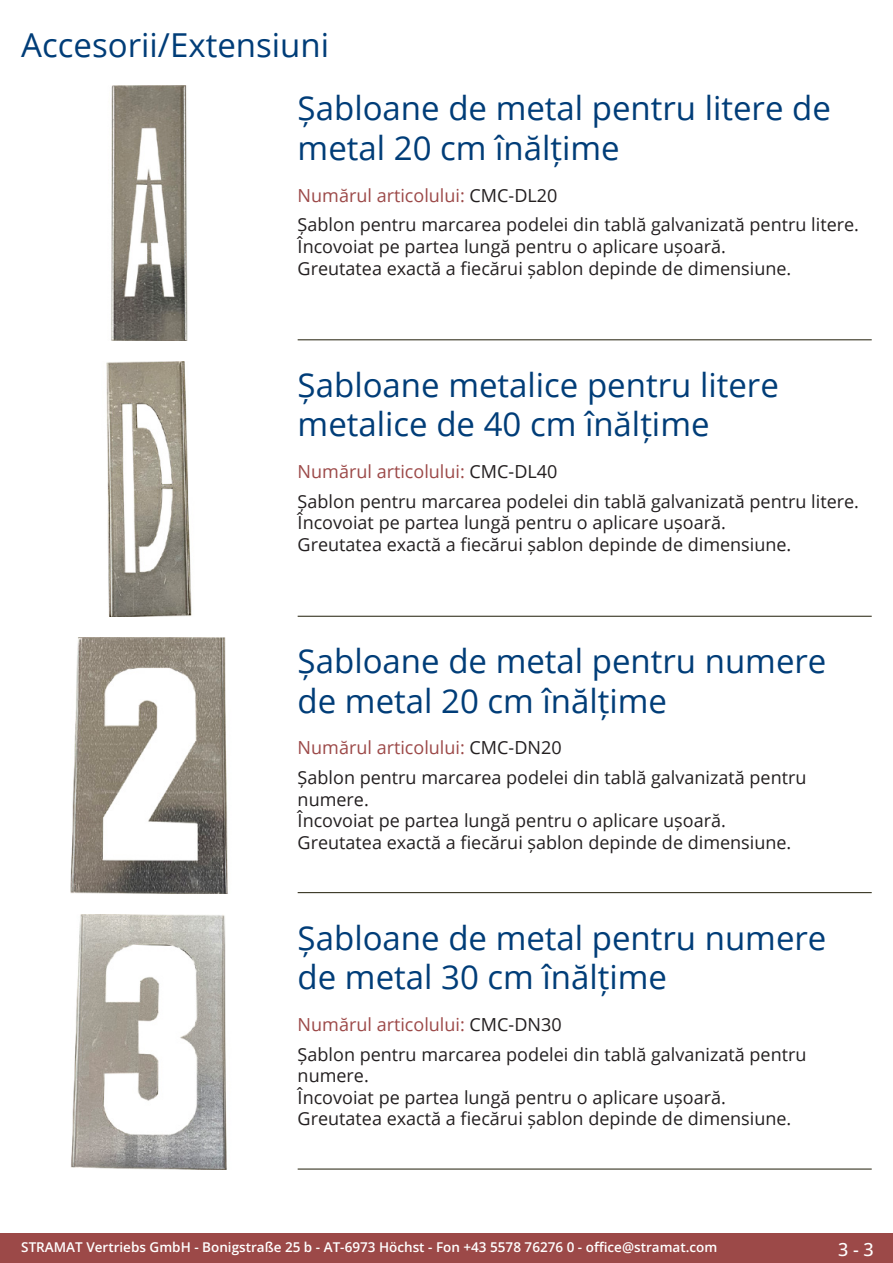
<style>
.page{position:relative;width:893px;height:1263px;background:#fff}
.page>*{position:absolute;margin:0;border:0;box-sizing:border-box;transform-origin:0 0}
.Produkttitel{font:33px/39.6px "Open Sans";color:#003d78}
.RastTitel{font:33px "Open Sans";color:#003d78}
.Beschreibung_Text{font:18px/21.6px "Open Sans";color:#231f20}
.TechDaten_Überschrif{font:18px "Open Sans";color:#9c4948}
.t1{font:500 18px "Open Sans";color:#fff}
.t2{font:600 13.5px "Open Sans";color:#fff}
.s1{color:#231f20}
</style>
<div class="page">
<div style="left:0;top:1233px;width:893px;height:30px;background:#9c4948"></div>
<hr style="left:298px;top:340px;width:574px;height:1px;background:#201d08">
<hr style="left:298px;top:616px;width:574px;height:1px;background:#201d08">
<hr style="left:298px;top:892px;width:574px;height:1px;background:#201d08">
<hr style="left:298px;top:1169px;width:574px;height:1px;background:#201d08">
<img style="left:111px;top:85px;width:77px;height:255px">
<img style="left:106px;top:361px;width:86px;height:256px">
<img style="left:70px;top:638px;width:158px;height:255px">
<img style="left:71px;top:914px;width:156px;height:255px">
<p class="RastTitel" style="left:21px;top:22px;width:309px">Accesorii/Extensiuni</p>
<p class="Produkttitel" style="left:298px;top:88px;width:535px">Șabloane de metal pentru litere de metal 20 cm înălțime</p>
<p class="TechDaten_Überschrif" style="left:298px;top:183px;width:261px">Numărul articolului: <span class="s1">CMC-DL20</span></p>
<p class="Beschreibung_Text" style="left:298px;top:214px;width:563px">Șablon pentru marcarea podelei din tablă galvanizată pentru litere.<br>Încovoiat pe partea lungă pentru o aplicare ușoară.<br>Greutatea exactă a fiecărui șablon depinde de dimensiune.</p>
<p class="Produkttitel" style="left:298px;top:364px;width:483px">Șabloane metalice pentru litere metalice de 40 cm înălțime</p>
<p class="TechDaten_Überschrif" style="left:298px;top:459px;width:261px">Numărul articolului: <span class="s1">CMC-DL40</span></p>
<p class="Beschreibung_Text" style="left:298px;top:490px;width:563px">Șablon pentru marcarea podelei din tablă galvanizată pentru litere.<br>Încovoiat pe partea lungă pentru o aplicare ușoară.<br>Greutatea exactă a fiecărui șablon depinde de dimensiune.</p>
<p class="Produkttitel" style="left:298px;top:640px;width:530px">Șabloane de metal pentru numere de metal 20 cm înălțime</p>
<p class="TechDaten_Überschrif" style="left:298px;top:735px;width:265px">Numărul articolului: <span class="s1">CMC-DN20</span></p>
<p class="Beschreibung_Text" style="left:298px;top:766px;width:510px">Șablon pentru marcarea podelei din tablă galvanizată pentru numere.<br>Încovoiat pe partea lungă pentru o aplicare ușoară.<br>Greutatea exactă a fiecărui șablon depinde de dimensiune.</p>
<p class="Produkttitel" style="left:298px;top:917px;width:530px">Șabloane de metal pentru numere de metal 30 cm înălțime</p>
<p class="TechDaten_Überschrif" style="left:298px;top:1012px;width:265px">Numărul articolului: <span class="s1">CMC-DN30</span></p>
<p class="Beschreibung_Text" style="left:298px;top:1043px;width:510px">Șablon pentru marcarea podelei din tablă galvanizată pentru numere.<br>Încovoiat pe partea lungă pentru o aplicare ușoară.<br>Greutatea exactă a fiecărui șablon depinde de dimensiune.</p>
<p class="t2" style="left:21px;top:1238px;width:698px">STRAMAT Vertriebs GmbH - Bonigstraße 25 b - AT-6973 Höchst - Fon +43 5578 76276 0 - office@stramat.com</p>
<p class="t1" style="left:838px;top:1237px;width:37px">3 - 3</p>
</div>
